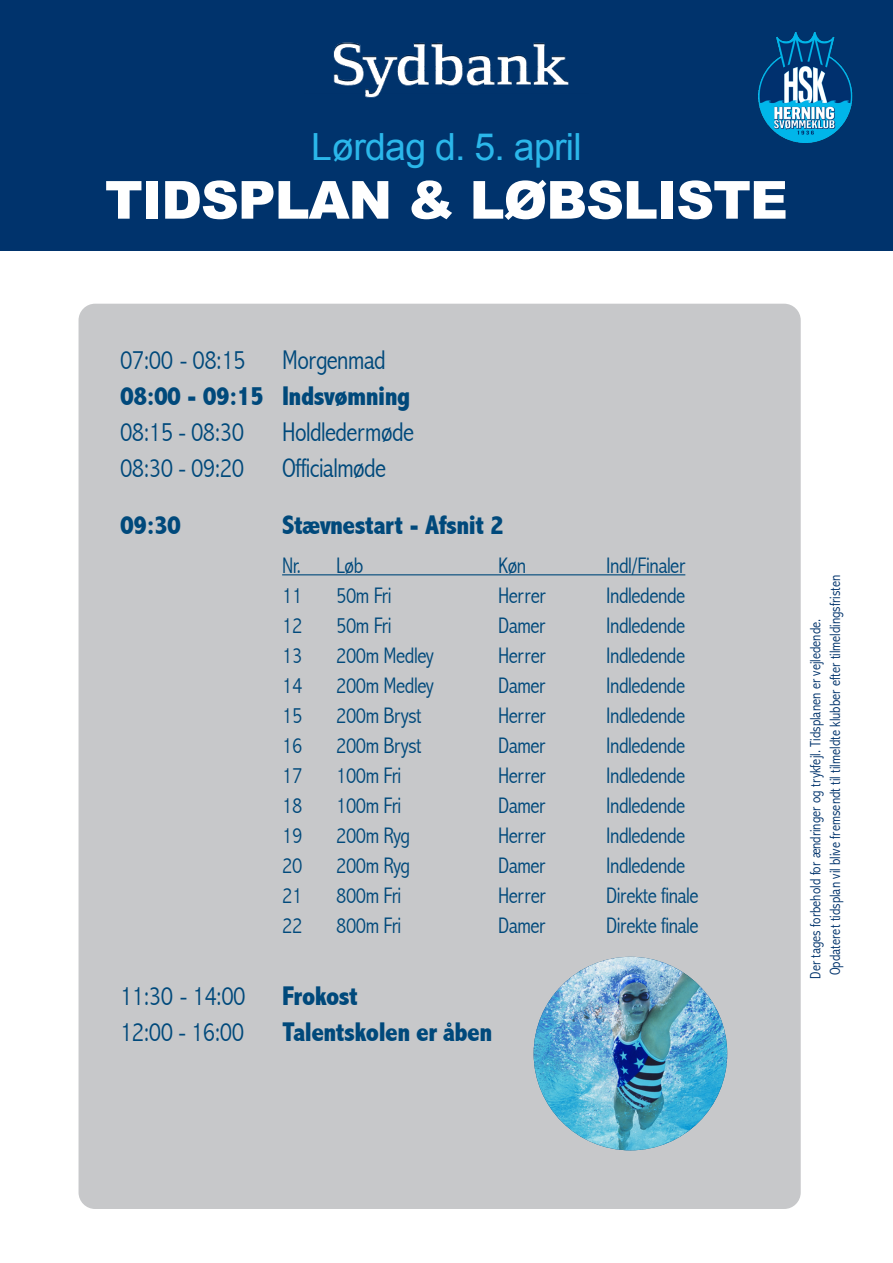
<style>
.page{position:relative;width:893px;height:1263px;background:#fff}
.page>*{position:absolute;margin:0;border:0;box-sizing:border-box;transform-origin:0 0}
.t1{font:900 52.5px "Arial";letter-spacing:-.02em;color:#fff}
.t2{font:37.5px "Arial";letter-spacing:-.02em;color:#2bb7ea}
.t3{font:300 condensed 27.15px "Abadi";letter-spacing:-.02em;color:#00497b}
.t4{font:800 condensed 27.15px "Abadi";letter-spacing:-.02em;color:#00497b}
.t5{font:300 condensed 22.5px "Abadi";letter-spacing:-.02em;color:#00497b}
.t6{font:300 condensed 15px "Abadi";color:#00336c}
</style>
<div class="page">
<div style="left:0;top:0;width:893px;height:251px;background:#00336c"></div>
<img style="left:333px;top:42px;width:236px;height:56px">
<img style="left:758px;top:32px;width:95px;height:111px">
<div style="left:79px;top:304px;width:722px;height:905px;background:#c7c8ca;border-radius:17px"></div>
<hr style="left:282px;top:574px;width:403px;height:1px;background:#00497b">
<img style="left:534px;top:957px;width:193px;height:193px;border-radius:97px">
<p class="t2" style="left:311px;top:122px;width:272px">Lørdag d. 5. april</p>
<p class="t1" style="left:105px;top:162px;width:684px">TIDSPLAN &amp; LØBSLISTE</p>
<p class="t3" style="left:120px;top:344px;width:127px">07:00 - 08:15</p>
<p class="t3" style="left:282px;top:344px;width:105px">Morgenmad</p>
<p class="t4" style="left:120px;top:380px;width:292px">08:00 - 09:15 Indsvømning</p>
<p class="t3" style="left:120px;top:416px;width:126px">08:15 - 08:30</p>
<p class="t3" style="left:282px;top:416px;width:133px">Holdledermøde</p>
<p class="t3" style="left:120px;top:452px;width:126px">08:30 - 09:20</p>
<p class="t3" style="left:282px;top:452px;width:106px">Officialmøde</p>
<p class="t4" style="left:120px;top:509px;width:63px">09:30</p>
<p class="t4" style="left:282px;top:509px;width:223px">Stævnestart - Afsnit 2</p>
<p class="t5" style="left:282px;top:552px;width:83px">Nr. Løb</p>
<p class="t5" style="left:498px;top:552px;width:30px">Køn</p>
<p class="t5" style="left:606px;top:552px;width:81px">Indl/Finaler</p>
<p class="t5" style="left:282px;top:582px;width:22px">11</p>
<p class="t5" style="left:336px;top:582px;width:57px">50m Fri</p>
<p class="t5" style="left:498px;top:582px;width:49px">Herrer</p>
<p class="t5" style="left:606px;top:582px;width:81px">Indledende</p>
<p class="t5" style="left:282px;top:612px;width:22px">12</p>
<p class="t5" style="left:336px;top:612px;width:57px">50m Fri</p>
<p class="t5" style="left:498px;top:612px;width:49px">Damer</p>
<p class="t5" style="left:606px;top:612px;width:81px">Indledende</p>
<p class="t5" style="left:282px;top:642px;width:22px">13</p>
<p class="t5" style="left:336px;top:642px;width:99px">200m Medley</p>
<p class="t5" style="left:498px;top:642px;width:49px">Herrer</p>
<p class="t5" style="left:606px;top:642px;width:81px">Indledende</p>
<p class="t5" style="left:282px;top:672px;width:22px">14</p>
<p class="t5" style="left:336px;top:672px;width:99px">200m Medley</p>
<p class="t5" style="left:498px;top:672px;width:49px">Damer</p>
<p class="t5" style="left:606px;top:672px;width:81px">Indledende</p>
<p class="t5" style="left:282px;top:702px;width:22px">15</p>
<p class="t5" style="left:336px;top:702px;width:87px">200m Bryst</p>
<p class="t5" style="left:498px;top:702px;width:49px">Herrer</p>
<p class="t5" style="left:606px;top:702px;width:81px">Indledende</p>
<p class="t5" style="left:282px;top:732px;width:22px">16</p>
<p class="t5" style="left:336px;top:732px;width:87px">200m Bryst</p>
<p class="t5" style="left:498px;top:732px;width:49px">Damer</p>
<p class="t5" style="left:606px;top:732px;width:81px">Indledende</p>
<p class="t5" style="left:282px;top:762px;width:22px">17</p>
<p class="t5" style="left:336px;top:762px;width:67px">100m Fri</p>
<p class="t5" style="left:498px;top:762px;width:49px">Herrer</p>
<p class="t5" style="left:606px;top:762px;width:81px">Indledende</p>
<p class="t5" style="left:282px;top:792px;width:22px">18</p>
<p class="t5" style="left:336px;top:792px;width:67px">100m Fri</p>
<p class="t5" style="left:498px;top:792px;width:49px">Damer</p>
<p class="t5" style="left:606px;top:792px;width:81px">Indledende</p>
<p class="t5" style="left:282px;top:822px;width:22px">19</p>
<p class="t5" style="left:336px;top:822px;width:75px">200m Ryg</p>
<p class="t5" style="left:498px;top:822px;width:49px">Herrer</p>
<p class="t5" style="left:606px;top:822px;width:81px">Indledende</p>
<p class="t5" style="left:282px;top:852px;width:22px">20</p>
<p class="t5" style="left:336px;top:852px;width:75px">200m Ryg</p>
<p class="t5" style="left:498px;top:852px;width:49px">Damer</p>
<p class="t5" style="left:606px;top:852px;width:81px">Indledende</p>
<p class="t5" style="left:282px;top:882px;width:22px">21</p>
<p class="t5" style="left:336px;top:882px;width:67px">800m Fri</p>
<p class="t5" style="left:498px;top:882px;width:49px">Herrer</p>
<p class="t5" style="left:606px;top:882px;width:94px">Direkte finale</p>
<p class="t5" style="left:282px;top:912px;width:22px">22</p>
<p class="t5" style="left:336px;top:912px;width:67px">800m Fri</p>
<p class="t5" style="left:498px;top:912px;width:49px">Damer</p>
<p class="t5" style="left:606px;top:912px;width:94px">Direkte finale</p>
<p class="t3" style="left:120px;top:980px;width:127px">11:30 - 14:00</p>
<p class="t4" style="left:282px;top:980px;width:77px">Frokost</p>
<p class="t3" style="left:120px;top:1016px;width:126px">12:00 - 16:00</p>
<p class="t4" style="left:282px;top:1016px;width:212px">Talentskolen er åben</p>
<p class="t6" style="left:826px;top:975px;width:402px;rotate:-90deg">Opdateret tidsplan vil blive fremsendt til tilmeldte klubber efter tilmeldingsfristen</p>
<p class="t6" style="left:807px;top:979px;width:361px;rotate:-90deg">Der tages forbehold for ændringer og trykfejl. Tidsplanen er vejledende.</p>
</div>
